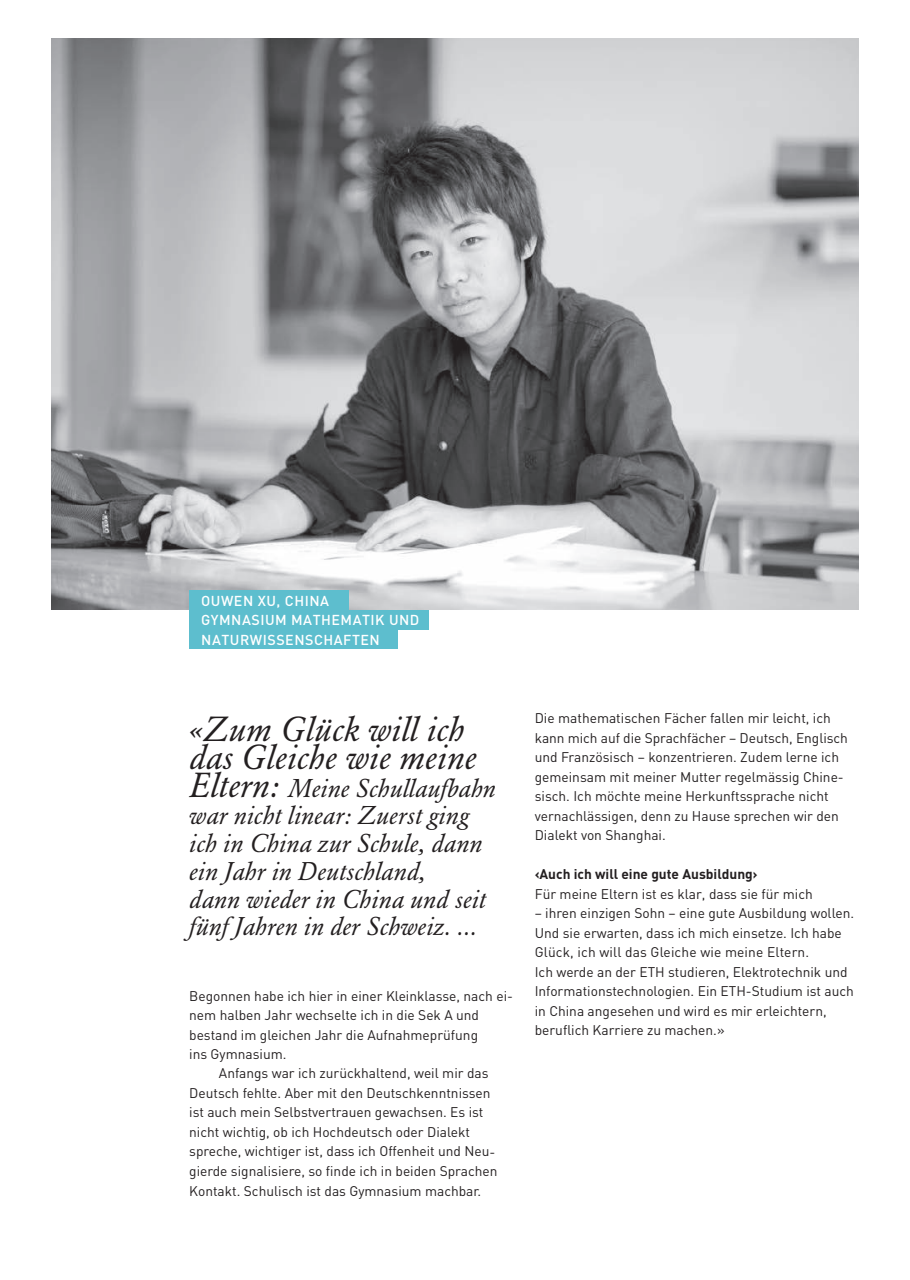
<style>
.page{position:relative;width:910px;height:1280px;background:#fff}
.page>*{position:absolute;margin:0;border:0;box-sizing:border-box;transform-origin:0 0}
.t1{font:italic 34.5px/27.8px "Garamond BE";letter-spacing:.015em;color:#231f20}
.t2{font:italic 25.5px/27.8px "Garamond BE";letter-spacing:.01em;color:#231f20}
.t3{font:500 14.25px/19.5px "DIN";letter-spacing:.035em;color:#fff}
.t4{font:13.8px/19.5px "DIN";color:#231f20}
.t5{font:700 13.8px "DIN";color:#231f20}
.s1{font-size:34.5px}
</style>
<div class="page">
<img style="left:51px;top:38px;width:808px;height:572px">
<div style="left:189px;top:591px;width:160px;height:19px;background:#5dbece"></div>
<div style="left:189px;top:610px;width:240px;height:20px;background:#5dbece"></div>
<div style="left:189px;top:630px;width:209px;height:19px;background:#5dbece"></div>
<p class="t3" style="left:201px;top:590px;width:220px">OUWEN XU, CHINA<br>GYMNASIUM MATHEMATIK UND<br>NATURWISSENSCHAFTEN</p>
<h1 class="t1" style="left:189px;top:716px;width:289px">«Zum Glück will ich das Gleiche wie meine</h1>
<h2 class="t2" style="left:189px;top:774px;width:308px"><span class="s1">Eltern:</span> Meine Schullaufbahn war nicht linear: Zuerst ging ich in China zur Schule, dann ein Jahr in Deutschland,<br>dann wieder in China und seit fünf Jahren in der Schweiz. ...</h2>
<p class="t4" style="left:189px;top:985px;width:325px">Begonnen habe ich hier in einer Kleinklasse, nach ei-</p>
<p class="t4" style="left:189px;top:1005px;width:291px">nem halben Jahr wechselte ich in die Sek A und</p>
<p class="t4" style="left:189px;top:1024px;width:290px">bestand im gleichen Jahr die Aufnahmeprüfung</p>
<p class="t4" style="left:189px;top:1044px;width:99px">ins Gymnasium.</p>
<p class="t4" style="left:219px;top:1063px;width:271px">Anfangs war ich zurückhaltend, weil mir das</p>
<p class="t4" style="left:189px;top:1083px;width:303px">Deutsch fehlte. Aber mit den Deutschkenntnissen</p>
<p class="t4" style="left:189px;top:1102px;width:296px">ist auch mein Selbstvertrauen gewachsen. Es ist</p>
<p class="t4" style="left:189px;top:1122px;width:282px">nicht wichtig, ob ich Hochdeutsch oder Dialekt</p>
<p class="t4" style="left:189px;top:1141px;width:308px">spreche, wichtiger ist, dass ich Offenheit und Neu-</p>
<p class="t4" style="left:189px;top:1161px;width:310px">gierde signalisiere, so finde ich in beiden Sprachen</p>
<p class="t4" style="left:189px;top:1180px;width:294px">Kontakt. Schulisch ist das Gymnasium machbar.</p>
<p class="t4" style="left:535px;top:708px;width:315px">Die mathematischen Fächer fallen mir leicht, ich kann mich auf die Sprachfächer – Deutsch, Englisch und Französisch – konzentrieren. Zudem lerne ich gemeinsam mit meiner Mutter regelmässig Chine&shy;sisch. Ich möchte meine Herkunftssprache nicht vernachlässigen, denn zu Hause sprechen wir den Dialekt von Shanghai.</p>
<p class="t5" style="left:535px;top:865px;width:224px">‹Auch ich will eine gute Ausbildung›</p>
<p class="t4" style="left:535px;top:884px;width:280px">Für meine Eltern ist es klar, dass sie für mich</p>
<p class="t4" style="left:535px;top:903px;width:321px">– ihren einzigen Sohn – eine gute Ausbildung wollen.<br>Und sie erwarten, dass ich mich einsetze. Ich habe Glück, ich will das Gleiche wie meine Eltern.<br>Ich werde an der ETH studieren, Elektrotechnik und Informationstechnologien. Ein ETH-Studium ist auch in China angesehen und wird es mir erleichtern, beruflich Karriere zu machen.»</p>
</div>
